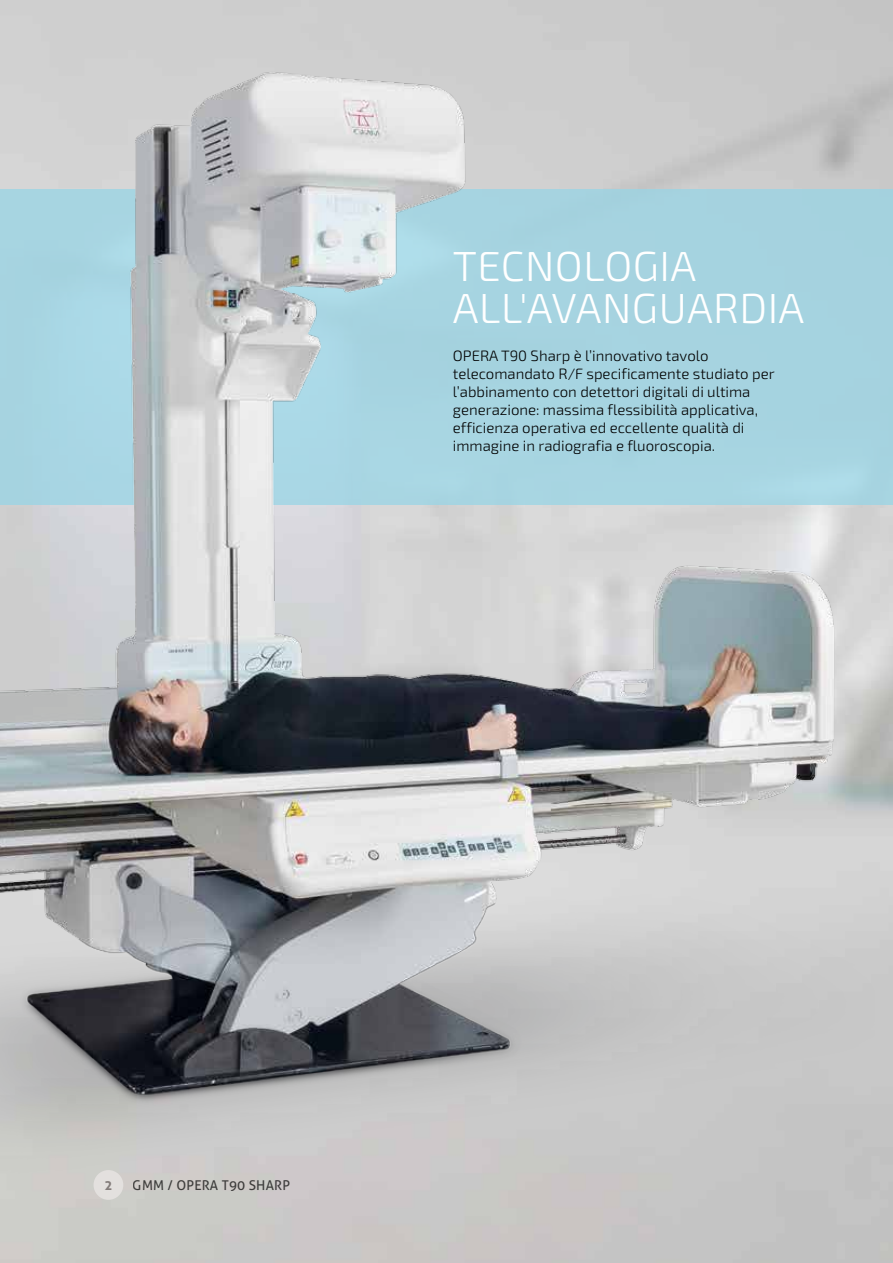
<style>
.page{position:relative;width:893px;height:1263px;background:#fff}
.page>*{position:absolute;margin:0;border:0;box-sizing:border-box;transform-origin:0 0}
.t1{font:300 42px/42px "Exo 2";letter-spacing:.01em;color:#fff}
.t2{font:300 15px/18px "Exo 2";color:#000}
.t3{font:13.5px "Aller";letter-spacing:.01em;color:#000}
.t4{font:700 13.5px "Aller";color:#847d7b}
</style>
<div class="page">
<img style="left:0;top:48px;width:876px;height:1145px">
<div style="left:94px;top:1170px;width:29px;height:30px;background:#e3e0de;border-radius:50%"></div>
<h1 class="t1" style="left:453px;top:246px;width:353px">TECNOLOGIA<br>ALL'AVANGUARDIA</h1>
<p class="t2" style="left:453px;top:347px;width:323px">OPERA T90 Sharp è l’innovativo tavolo telecomandato R/F specificamente studiato per l’abbinamento con detettori digitali di ultima generazione: massima flessibilità applicativa, efficienza operativa ed eccellente qualità di immagine in radiografia e fluoroscopia.</p>
<p class="t4" style="left:104px;top:1177px;width:10px">2</p>
<p class="t3" style="left:133px;top:1176px;width:159px">GMM / OPERA T90 SHARP</p>
</div>
